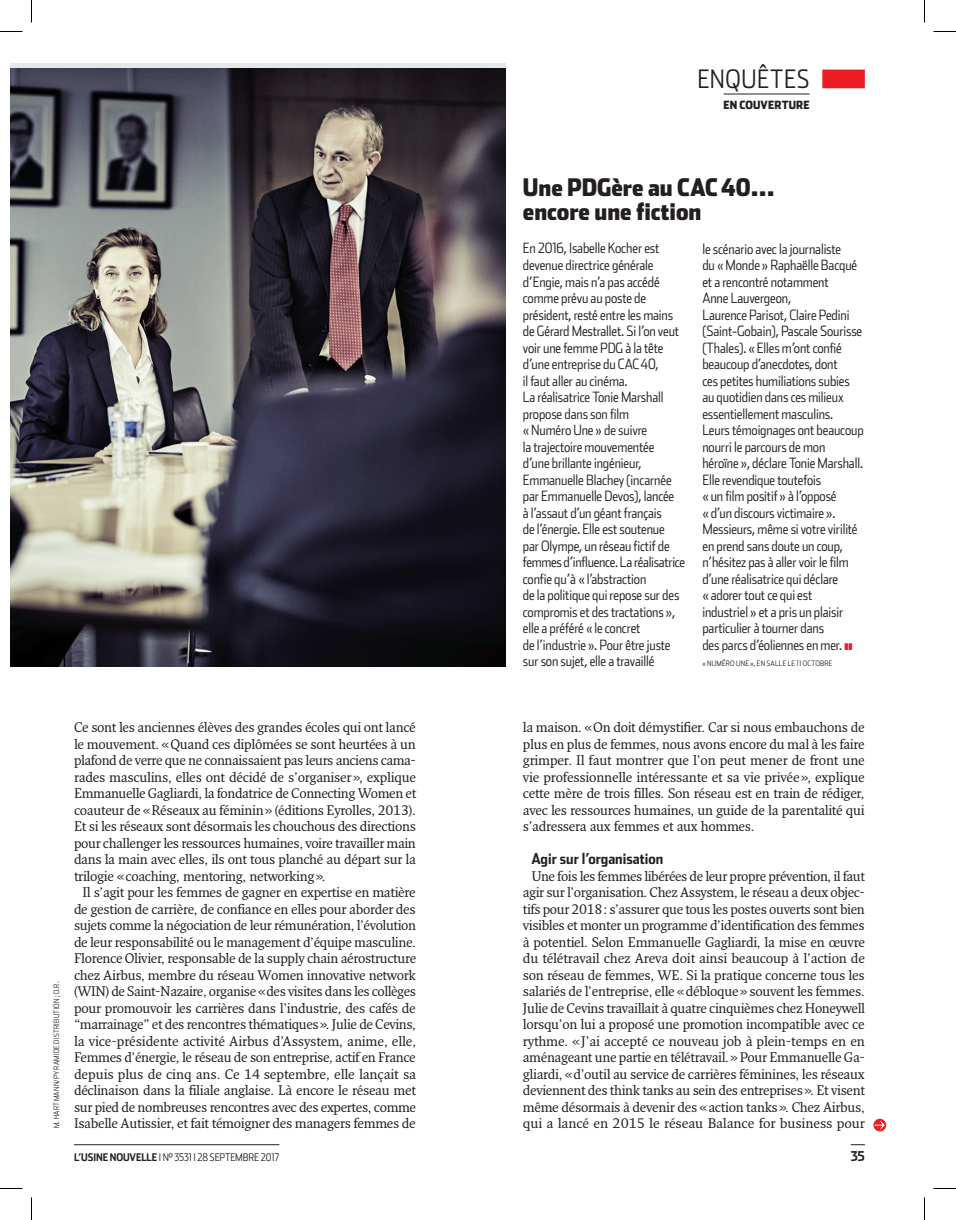
<style>
.page{position:relative;width:956px;height:1220px;background:#fff}
.page>*{position:absolute;margin:0;border:0;box-sizing:border-box;transform-origin:0 0}
.t1{font:300 25.5px "Stainless Cond";letter-spacing:.025em;color:#231f20}
.t2{font:900 24px "Stainless Cond";color:#231f20}
.t3{font:700 15px "Stainless Cond";color:#231f20}
.t4{font:300 14.25px/16.5px "Stainless Cond";letter-spacing:-.01em;color:#231f20}
.t5{font:13.5px/16.5px "Fresco Pro";letter-spacing:-.025em;color:#231f20;text-align:justify}
.t6{font:13.5px "Fresco Pro";letter-spacing:-.005em;color:#231f20}
.t7{font:700 13.5px "Stainless Cond";color:#231f20}
.t8{font:900 11.25px "Stainless Cond";letter-spacing:.015em;color:#231f20}
.t9{font:300 10.5px "Stainless Cond";letter-spacing:-.01em;color:#231f20}
.t10{font:300 7.5px "Stainless Cond";letter-spacing:.04em;color:#231f20}
.s1{color:#ee1d23}
.s2{font-weight:700}
</style>
<div class="page">
<div style="left:822px;top:70px;width:43px;height:18px;background:#ee1d23"></div>
<hr style="left:724px;top:94px;width:86px;height:1px;background:#231f20">
<svg style="left:851px;top:1144px;width:14px;height:1px"></svg>
<hr style="left:74px;top:1144px;width:205px;height:1px;background:#231f20">
<img style="left:10px;top:68px;width:496px;height:598px">
<svg style="left:873px;top:1118px;width:13px;height:13px"></svg>
<svg style="left:0;top:31px;width:22px;height:1px"></svg>
<svg style="left:933px;top:31px;width:23px;height:1px"></svg>
<svg style="left:0;top:1188px;width:22px;height:1px"></svg>
<svg style="left:933px;top:1188px;width:23px;height:1px"></svg>
<svg style="left:31px;top:0;width:1px;height:23px"></svg>
<svg style="left:31px;top:1197px;width:1px;height:23px"></svg>
<svg style="left:924px;top:0;width:1px;height:23px"></svg>
<svg style="left:924px;top:1197px;width:1px;height:23px"></svg>
<h1 class="t1" style="left:697px;top:64px;width:114px">enquêtes</h1>
<p class="t8" style="left:724px;top:98px;width:87px">En couverture</p>
<h2 class="t2" style="left:523px;top:173px;width:166px">Une PDGère au CAC</h2>
<h2 class="t2" style="left:721px;top:173px;width:55px">40…</h2>
<h2 class="t2" style="left:523px;top:197px;width:180px">encore une fiction</h2>
<p class="t4" style="left:523px;top:240px;width:164px">En 2016, Isabelle Kocher est devenue directrice générale d’Engie, mais n’a pas accédé comme prévu au poste de président, resté entre les mains de Gérard Mestrallet. Si l’on veut voir une femme PDG à la tête d’une entreprise du CAC40,<br>il faut aller au cinéma.<br>La réalisatrice Tonie Marshall propose dans son film<br>« N uméro Une» de suivre<br>la trajectoire mouvementée<br>d’une brillante ingénieur,<br>Emmanuelle Blachey (incarnée par Emmanuelle Devos), lancée<br>à l’assaut d’un géant français<br>de l’énergie. Elle est soutenue<br>par Olympe, un réseau fictif de femmes d’influence. La réalisatrice confie qu’à «l’abstraction<br>de la politique qui repose sur des compromis et des tractations», elle a préféré «le concret<br>de l’industrie». Pour être juste sur son sujet, elle a travaillé</p>
<p class="t4" style="left:702px;top:240px;width:163px">le scénario avec la journaliste<br>du «Monde» Raphaëlle Bacqué et a rencontré notamment<br>Anne Lauvergeon,<br>Laurence Parisot, Claire Pedini (Saint-Gobain), Pascale Sourisse (Thales). « Elles m’ont confié beaucoup d’anecdotes, dont<br>ces petites humiliations subies au quotidien dans ces milieux essentiellement masculins.<br>Leurs témoignages ont beaucoup nourri le parcours de mon héroïne», déclare Tonie Marshall.<br>Elle revendique toutefois<br>«un film positif» à l’opposé «d’un discours victimaire».<br>Messieurs, même si votre virilité en prend sans doute un coup, n’hésitez pas à aller voir le film d’une réalisatrice qui déclare «adorer tout ce qui est industriel» et a pris un plaisir particulier à tourner dans<br>des parcs d’éoliennes en mer. <span class="s1">❚❚</span></p>
<p class="t10" style="left:702px;top:659px;width:132px">« Numéro Une», en salle le 11 octobre</p>
<p class="t10" style="left:52px;top:1128px;width:148px;rotate:-90deg">M. Hartmann/Pyramide Distribution ; D.R.</p>
<p class="t5" style="left:74px;top:718px;width:344px">Ce sont les anciennes élèves des grandes écoles qui ont lancé le mouvement. «Quand ces diplômées se sont heurtées à un plafond de verre que ne connaissaient pas leurs anciens cama&shy;rades masculins, elles ont décidé de s’organiser», explique Emmanuelle Gagliardi, la fondatrice de Connecting Women et coauteur de «Réseaux au féminin» (éditions Eyrolles, 2013).<br>Et si les réseaux sont désormais les chouchous des directions pour challenger les ressources humaines, voire travailler main dans la main avec elles, ils ont tous planché au départ sur la trilogie «coaching, mentoring, networking».</p>
<p class="t5" style="left:74px;top:883px;width:344px;text-align:center">Il s’agit pour les femmes de gagner en expertise en matière de gestion de carrière, de confiance en elles pour aborder des sujets comme la négociation de leur rémunération, l’évolution de leur responsabilité ou le management d’équipe masculine.<br>Florence Olivier, responsable de la supply chain aérostructure chez Airbus, membre du réseau Women innovative network (WIN) de Saint-Nazaire, organise «des visites dans les collèges pour promouvoir les carrières dans l’industrie, des cafés de “marrainage” et des rencontres thématiques». Julie de Cevins, la vice-présidente activité Airbus d’Assystem, anime, elle, Femmes d’énergie, le réseau de son entreprise, actif en France depuis plus de cinq ans. Ce 14 septembre, elle lançait sa déclinaison dans la filiale anglaise. Là encore le réseau met sur pied de nombreuses rencontres avec des expertes, comme Isabelle Autissier, et fait témoigner des managers femmes de</p>
<p class="t5" style="left:523px;top:718px;width:344px">la maison. «On doit démystifier. Car si nous embauchons de plus en plus de femmes, nous avons encore du mal à les faire grimper. Il faut montrer que l’on peut mener de front une vie professionnelle intéressante et sa vie privée», explique cette mère de trois filles. Son réseau est en train de rédiger, avec les ressources humaines, un guide de la parentalité qui s’adressera aux femmes et aux hommes.</p>
<p class="t3" style="left:531px;top:849px;width:133px">Agir sur l’organisation</p>
<p class="t5" style="left:523px;top:867px;width:344px;text-indent:9px">Une fois les femmes libérées de leur propre prévention, il faut agir sur l’organisation. Chez Assystem, le réseau a deux objec&shy;tifs pour 2018: s’assurer que tous les postes ouverts sont bien visibles et monter un programme d’identification des femmes à potentiel. Selon Emmanuelle Gagliardi, la mise en œuvre du télétravail chez Areva doit ainsi beaucoup à l’action de son réseau de femmes, WE. Si la pratique concerne tous les salariés de l’entreprise, elle «débloque» souvent les femmes.<br>Julie de Cevins travaillait à quatre cinquièmes chez Honeywell lorsqu’on lui a proposé une promotion incompatible avec ce rythme. «J’ai accepté ce nouveau job à plein-temps en en aménageant une partie en télétravail.» Pour Emmanuelle Ga&shy;gliardi, «d’outil au service de carrières féminines, les réseaux deviennent des think tanks au sein des entreprises». Et visent même désormais à devenir des «action tanks». Chez Airbus,</p>
<p class="t6" style="left:523px;top:1115px;width:344px">qui a lancé en 2015 le réseau Balance for business pour</p>
<p class="t9" style="left:74px;top:1151px;width:207px"><span class="s2">l’usine nouvelle</span> i n° 3531 i 28 SEPTEMBRE 2017</p>
<p class="t7" style="left:851px;top:1148px;width:16px">35</p>
</div>
